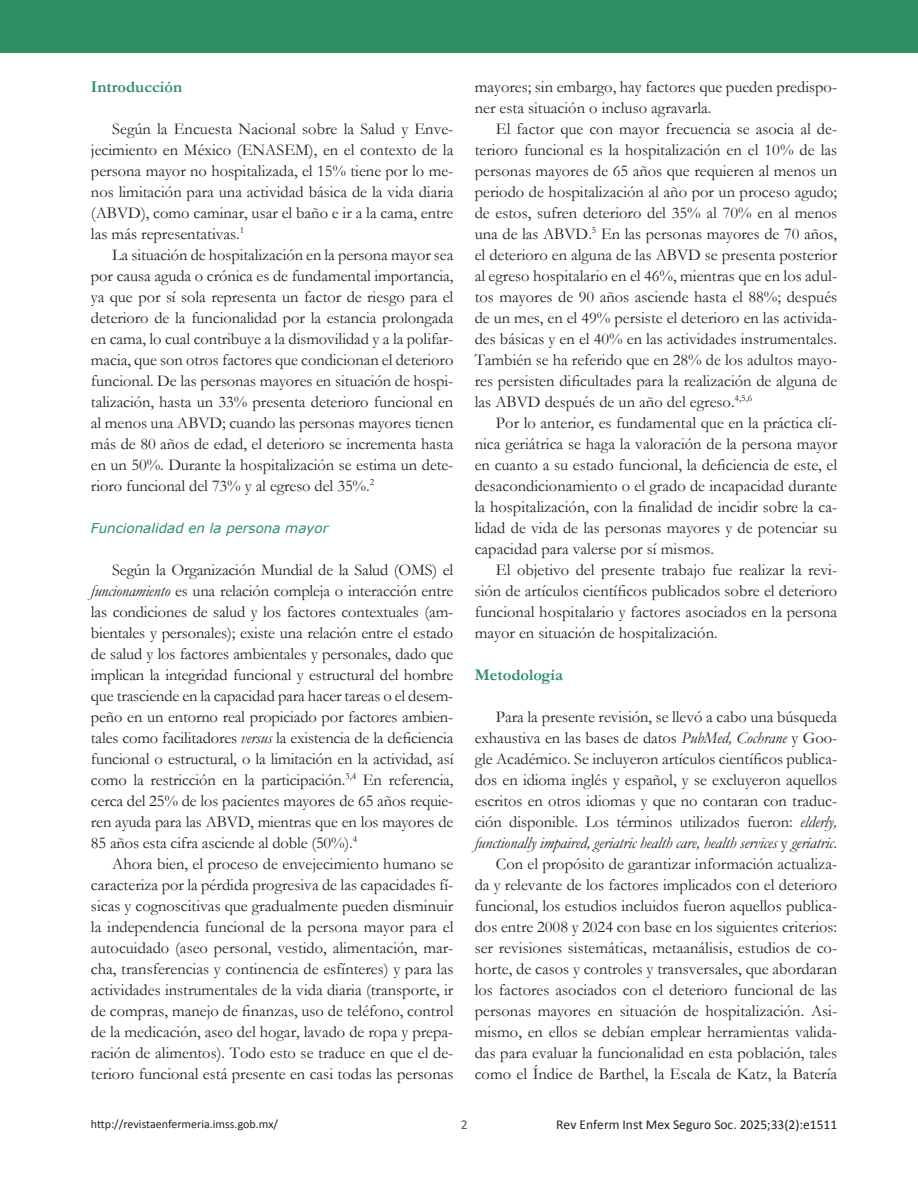
<style>
.page{position:relative;width:918px;height:1188px;background:#fff}
.page>*{position:absolute;margin:0;border:0;box-sizing:border-box;transform-origin:0 0}
.t1{font:16.5px/21px "Garamond";color:#231f20;text-align:justify}
.Suubtitulo_1{font:700 16.5px "Garamond";color:#2d8d63}
.t2{font:13.5px "Calibri";color:#231f20}
.Subtitulo_2{font:italic 13.5px "Verdana";color:#2d8d63}
.t3{font:13.5px "Calibri";color:#58595b}
.t4{font:12px "Calibri";color:#231f20}
.s1{font-style:italic}
</style>
<div class="page">
<div style="left:0;top:0;width:918px;height:53px;background:#2d8d63"></div>
<p class="Suubtitulo_1" style="left:91px;top:75px;width:93px">Introducción</p>
<p class="t1" style="left:91px;top:117px;width:364px;text-indent:21px">Según la Encuesta Nacional sobre la Salud y Enve&shy;jecimiento en México (ENASEM), en el contexto de la persona mayor no hospitalizada, el 15% tiene por lo me&shy;nos limitación para una actividad básica de la vida diaria (ABVD), como caminar, usar el baño e ir a la cama, entre las más representativas.<sup>1</sup></p>
<p class="t1" style="left:91px;top:243px;width:364px;text-indent:21px">La situación de hospitalización en la persona mayor sea por causa aguda o crónica es de fundamental importancia, ya que por sí sola representa un factor de riesgo para el deterioro de la funcionalidad por la estancia prolongada en cama, lo cual contribuye a la dismovilidad y a la polifar&shy;macia, que son otros factores que condicionan el deterioro funcional. De las personas mayores en situación de hospi&shy;talización, hasta un 33% presenta deterioro funcional en al menos una ABVD; cuando las personas mayores tienen más de 80 años de edad, el deterioro se incrementa hasta en un 50%. Durante la hospitalización se estima un dete&shy;rioro funcional del 73% y al egreso del 35%.<sup>2</sup></p>
<p class="Subtitulo_2" style="left:91px;top:519px;width:239px">Funcionalidad en la persona mayor</p>
<p class="t1" style="left:91px;top:558px;width:364px;text-indent:21px">Según la Organización Mundial de la Salud (OMS) el <span class="s1">funcionamiento</span> es una relación compleja o interacción entre las condiciones de salud y los factores contextuales (am&shy;bientales y personales); existe una relación entre el estado de salud y los factores ambientales y personales, dado que implican la integridad funcional y estructural del hombre que trasciende en la capacidad para hacer tareas o el desem&shy;peño en un entorno real propiciado por factores ambien&shy;tales como facilitadores <span class="s1">versus</span> la existencia de la deficiencia funcional o estructural, o la limitación en la actividad, así como la restricción en la participación.<sup>3,4</sup> En referencia, cerca del 25% de los pacientes mayores de 65 años requie&shy;ren ayuda para las ABVD, mientras que en los mayores de 85 años esta cifra asciende al doble (50%).<sup>4</sup></p>
<p class="t1" style="left:91px;top:852px;width:364px;text-indent:21px">Ahora bien, el proceso de envejecimiento humano se caracteriza por la pérdida progresiva de las capacidades fí&shy;sicas y cognoscitivas que gradualmente pueden disminuir la independencia funcional de la persona mayor para el autocuidado (aseo personal, vestido, alimentación, mar&shy;cha, transferencias y continencia de esfínteres) y para las actividades instrumentales de la vida diaria (transporte, ir de compras, manejo de finanzas, uso de teléfono, control de la medicación, aseo del hogar, lavado de ropa y prepa&shy;ración de alimentos). Todo esto se traduce en que el de&shy;terioro funcional está presente en casi todas las personas</p>
<p class="t1" style="left:475px;top:75px;width:364px">mayores; sin embargo, hay factores que pueden predispo&shy;ner esta situación o incluso agravarla.</p>
<p class="t1" style="left:475px;top:117px;width:364px;text-indent:21px">El factor que con mayor frecuencia se asocia al de&shy;terioro funcional es la hospitalización en el 10% de las personas mayores de 65 años que requieren al menos un periodo de hospitalización al año por un proceso agudo; de estos, sufren deterioro del 35% al 70% en al menos una de las ABVD.<sup>5</sup> En las personas mayores de 70 años, el deterioro en alguna de las ABVD se presenta posterior al egreso hospitalario en el 46%, mientras que en los adul&shy;tos mayores de 90 años asciende hasta el 88%; después de un mes, en el 49% persiste el deterioro en las activida&shy;des básicas y en el 40% en las actividades instrumentales.<br>También se ha referido que en 28% de los adultos mayo&shy;res persisten dificultades para la realización de alguna de las ABVD después de un año del egreso.<sup>4,5,6</sup></p>
<p class="t1" style="left:475px;top:411px;width:364px;text-indent:21px">Por lo anterior, es fundamental que en la práctica clí&shy;nica geriátrica se haga la valoración de la persona mayor en cuanto a su estado funcional, la deficiencia de este, el desacondicionamiento o el grado de incapacidad durante la hospitalización, con la finalidad de incidir sobre la ca&shy;lidad de vida de las personas mayores y de potenciar su capacidad para valerse por sí mismos.</p>
<p class="t1" style="left:475px;top:558px;width:364px;text-indent:21px">El objetivo del presente trabajo fue realizar la revi&shy;sión de artículos científicos publicados sobre el deterioro funcional hospitalario y factores asociados en la persona mayor en situación de hospitalización.</p>
<p class="Suubtitulo_1" style="left:475px;top:663px;width:90px">Metodología</p>
<p class="t1" style="left:475px;top:705px;width:364px;text-indent:21px">Para la presente revisión, se llevó a cabo una búsqueda exhaustiva en las bases de datos <span class="s1">PubMed, Cochrane</span> y Goo&shy;gle Académico. Se incluyeron artículos científicos publica&shy;dos en idioma inglés y español, y se excluyeron aquellos escritos en otros idiomas y que no contaran con traduc&shy;ción disponible. Los términos utilizados fueron: <span class="s1">elderly, functionally impaired, geriatric health care, health services</span> y <span class="s1">geriatric</span>.</p>
<p class="t1" style="left:475px;top:852px;width:364px;text-indent:21px">Con el propósito de garantizar información actualiza&shy;da y relevante de los factores implicados con el deterioro funcional, los estudios incluidos fueron aquellos publica&shy;dos entre 2008 y 2024 con base en los siguientes criterios: ser revisiones sistemáticas, metaanálisis, estudios de co&shy;horte, de casos y controles y transversales, que abordaran los factores asociados con el deterioro funcional de las personas mayores en situación de hospitalización. Asi&shy;mismo, en ellos se debían emplear herramientas valida&shy;das para evaluar la funcionalidad en esta población, tales como el Índice de Barthel, la Escala de Katz, la Batería</p>
<p class="t4" style="left:91px;top:1117px;width:189px">http://revistaenfermeria.imss.gob.mx/</p>
<p class="t3" style="left:461px;top:1116px;width:8px">2</p>
<p class="t2" style="left:556px;top:1116px;width:282px">Rev Enferm Inst Mex Seguro Soc. 2025;33(2):e1511</p>
</div>
